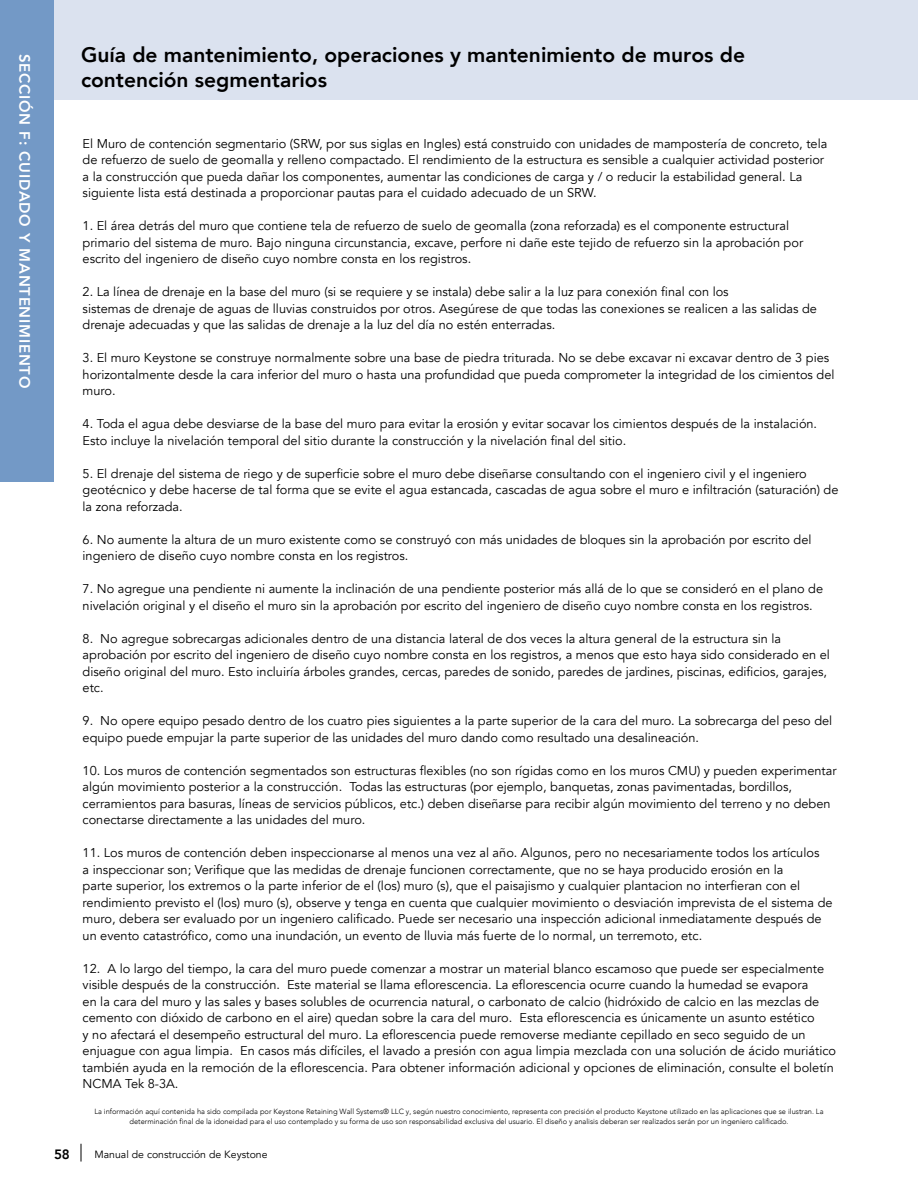
<style>
.page{position:relative;width:918px;height:1188px;background:#fff}
.page>*{position:absolute;margin:0;border:0;box-sizing:border-box;transform-origin:0 0}
.t1{font:800 21px/25.2px "Avenir";color:#000}
.t2{font:800 15px "Avenir";letter-spacing:.05em;color:#fff}
.t3{font:800 13.5px "Avenir";color:#000}
.t4{font:12.75px/16.5px "Avenir";color:#000}
.t5{font:10.5px "Avenir";color:#000}
.t6{font:300 7.5px/10.5px "Avenir";color:#000;text-align:center}
</style>
<div class="page">
<svg style="left:81px;top:1144px;width:1px;height:18px"></svg>
<div style="left:0;top:0;width:918px;height:100px;background:#dbe2ef"></div>
<div style="left:0;top:0;width:54px;height:482px;background:#7399c6"></div>
<p class="t2" style="left:36px;top:54px;width:336px;rotate:90deg">SECCIÓN F: CUIDADO Y MANTENIMIENTO</p>
<h1 class="t1" style="left:81px;top:42px;width:666px">Guía de mantenimiento, operaciones y mantenimiento de muros de contención segmentarios</h1>
<p class="t4" style="left:83px;top:135px;width:746px">El Muro de contención segmentario (SRW, por sus siglas en Ingles) está construido con unidades de mampostería de concreto, tela de refuerzo de suelo de geomalla y relleno compactado. El rendimiento de la estructura es sensible a cualquier actividad posterior a la construcción que pueda dañar los componentes, aumentar las condiciones de carga y / o reducir la estabilidad general. La siguiente lista está destinada a proporcionar pautas para el cuidado adecuado de un SRW.</p>
<p class="t4" style="left:83px;top:218px;width:722px">1. El área detrás del muro que contiene tela de refuerzo de suelo de geomalla (zona reforzada) es el componente estructural primario del sistema de muro. Bajo ninguna circunstancia, excave, perfore ni dañe este tejido de refuerzo sin la aprobación por escrito del ingeniero de diseño cuyo nombre consta en los registros.</p>
<p class="t4" style="left:83px;top:284px;width:736px">2. La línea de drenaje en la base del muro (si se requiere y se instala) debe salir a la luz para conexión final con los<br>sistemas de drenaje de aguas de lluvias construidos por otros. Asegúrese de que todas las conexiones se realicen a las salidas de drenaje adecuadas y que las salidas de drenaje a la luz del día no estén enterradas.</p>
<p class="t4" style="left:83px;top:350px;width:753px">3. El muro Keystone se construye normalmente sobre una base de piedra triturada. No se debe excavar ni excavar dentro de 3 pies horizontalmente desde la cara inferior del muro o hasta una profundidad que pueda comprometer la integridad de los cimientos del muro.</p>
<p class="t4" style="left:83px;top:416px;width:736px">4. Toda el agua debe desviarse de la base del muro para evitar la erosión y evitar socavar los cimientos después de la instalación.<br>Esto incluye la nivelación temporal del sitio durante la construcción y la nivelación final del sitio.</p>
<p class="t4" style="left:83px;top:465px;width:757px">5. El drenaje del sistema de riego y de superficie sobre el muro debe diseñarse consultando con el ingeniero civil y el ingeniero geotécnico y debe hacerse de tal forma que se evite el agua estancada, cascadas de agua sobre el muro e infiltración (saturación) de la zona reforzada.</p>
<p class="t4" style="left:83px;top:531px;width:730px">6. No aumente la altura de un muro existente como se construyó con más unidades de bloques sin la aprobación por escrito del ingeniero de diseño cuyo nombre consta en los registros.</p>
<p class="t4" style="left:83px;top:581px;width:742px">7. No agregue una pendiente ni aumente la inclinación de una pendiente posterior más allá de lo que se consideró en el plano de nivelación original y el diseño el muro sin la aprobación por escrito del ingeniero de diseño cuyo nombre consta en los registros.</p>
<p class="t4" style="left:83px;top:630px;width:749px">8. No agregue sobrecargas adicionales dentro de una distancia lateral de dos veces la altura general de la estructura sin la aprobación por escrito del ingeniero de diseño cuyo nombre consta en los registros, a menos que esto haya sido considerado en el diseño original del muro. Esto incluiría árboles grandes, cercas, paredes de sonido, paredes de jardines, piscinas, edificios, garajes, etc.</p>
<p class="t4" style="left:83px;top:713px;width:751px">9. No opere equipo pesado dentro de los cuatro pies siguientes a la parte superior de la cara del muro. La sobrecarga del peso del equipo puede empujar la parte superior de las unidades del muro dando como resultado una desalineación.</p>
<p class="t4" style="left:83px;top:762px;width:756px">10. Los muros de contención segmentados son estructuras flexibles (no son rígidas como en los muros CMU) y pueden experimentar algún movimiento posterior a la construcción. Todas las estructuras (por ejemplo, banquetas, zonas pavimentadas, bordillos, cerramientos para basuras, líneas de servicios públicos, etc.) deben diseñarse para recibir algún movimiento del terreno y no deben conectarse directamente a las unidades del muro.</p>
<p class="t4" style="left:83px;top:845px;width:751px">11. Los muros de contención deben inspeccionarse al menos una vez al año. Algunos, pero no necesariamente todos los artículos<br>a inspeccionar son; Verifique que las medidas de drenaje funcionen correctamente, que no se haya producido erosión en la<br>parte superior, los extremos o la parte inferior de el (los) muro (s), que el paisajismo y cualquier plantacion no interfieran con el rendimiento previsto el (los) muro (s), observe y tenga en cuenta que cualquier movimiento o desviación imprevista de el sistema de muro, debera ser evaluado por un ingeniero calificado. Puede ser necesario una inspección adicional inmediatamente después de un evento catastrófico, como una inundación, un evento de lluvia más fuerte de lo normal, un terremoto, etc.</p>
<p class="t4" style="left:83px;top:960px;width:755px">12. A lo largo del tiempo, la cara del muro puede comenzar a mostrar un material blanco escamoso que puede ser especialmente visible después de la construcción. Este material se llama eflorescencia. La eflorescencia ocurre cuando la humedad se evapora<br>en la cara del muro y las sales y bases solubles de ocurrencia natural, o carbonato de calcio (hidróxido de calcio en las mezclas de cemento con dióxido de carbono en el aire) quedan sobre la cara del muro. Esta eflorescencia es únicamente un asunto estético<br>y no afectará el desempeño estructural del muro. La eflorescencia puede removerse mediante cepillado en seco seguido de un enjuague con agua limpia. En casos más difíciles, el lavado a presión con agua limpia mezclada con una solución de ácido muriático también ayuda en la remoción de la eflorescencia. Para obtener información adicional y opciones de eliminación, consulte el boletín NCMA Tek 8-3A.</p>
<p class="t6" style="left:94px;top:1106px;width:731px">La información aquí contenida ha sido compilada por Keystone Retaining Wall Systems® LLC y, según nuestro conocimiento, representa con precisión el producto Keystone utilizado en las aplicaciones que se ilustran. La determinación final de la idoneidad para el uso contemplado y su forma de uso son responsabilidad exclusiva del usuario. El diseño y analisis deberan ser realizados serán por un ingeniero calificado.</p>
<p class="t3" style="left:54px;top:1144px;width:17px">58</p>
<p class="t5" style="left:94px;top:1148px;width:175px">Manual de construcción de Keystone</p>
</div>
